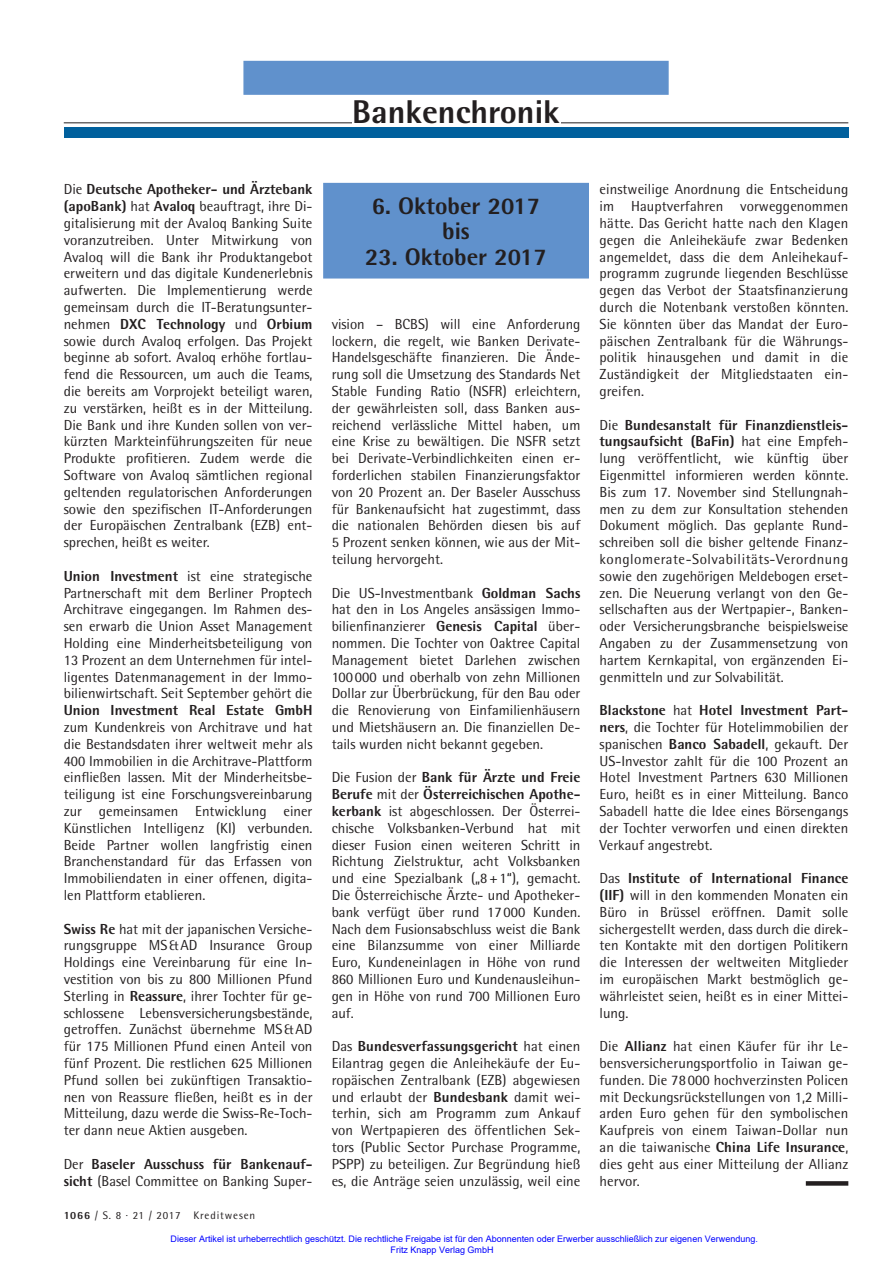
<style>
.page{position:relative;width:893px;height:1263px;background:#fff}
.page>*{position:absolute;margin:0;border:0;box-sizing:border-box;transform-origin:0 0}
.t1{font:800 33px "Rotis Semi Sans";color:#231f20}
.t2{font:800 24px/25.5px "Rotis Semi Sans";color:#231f20;text-align:center}
.t3{font:14.55px/16.8px "Rotis Semi Sans";color:#231f20;text-align:justify}
.t4{font:800 14.55px/16.8px "Rotis Semi Sans";color:#231f20}
.t5{font:10.95px "Rotis Semi Sans";letter-spacing:.08em;color:#231f20}
.t6{font:9px/10.8px "Arial";color:#00f}
.s1{font-weight:800}
.s2{font-weight:400}
</style>
<div class="page">
<div style="left:806px;top:1181px;width:42px;height:5px;background:#231f20"></div>
<div style="left:324px;top:184px;width:264px;height:94px;background:#6091cc"></div>
<div style="left:323px;top:183px;width:266px;height:95px;border:2px solid #6091cc"></div>
<hr style="left:64px;top:122px;width:784px;height:1px;background:#231f20">
<div style="left:353px;top:110px;width:208px;height:23px;background:#fff"></div>
<div style="left:64px;top:127px;width:784px;height:10px;background:#00609d"></div>
<div style="left:243px;top:61px;width:426px;height:34px;background:#6091cc;border:2px solid #6091cc"></div>
<h1 class="t1" style="left:352px;top:91px;width:209px">Bankenchronik</h1>
<p class="t3" style="left:64px;top:181px;width:250px">Die <span class="s1">Deutsche Apotheker- und Ärztebank (apoBank)</span> hat <span class="s1">Avaloq</span> beauftragt, ihre Di&shy;gitalisierung mit der Avaloq Banking Suite voranzutreiben. Unter Mitwirkung von Avaloq will die Bank ihr Produktangebot erweitern und das digitale Kundenerlebnis aufwerten. Die Implementierung werde gemeinsam durch die IT-Beratungsunter&shy;nehmen <span class="s1">DXC Technology</span> und <span class="s1">Orbium </span>sowie durch Avaloq erfolgen. Das Projekt beginne ab sofort. Avaloq erhöhe fortlau&shy;fend die Ressourcen, um auch die Teams, die bereits am Vorprojekt beteiligt waren, zu verstärken, heißt es in der Mitteilung.<br>Die Bank und ihre Kunden sollen von ver&shy;kürzten Markteinführungszeiten für neue Produkte profitieren. Zudem werde die Software von Avaloq sämtlichen regional geltenden regulatorischen Anforderungen sowie den spezifischen IT-Anforderungen der Europäischen Zentralbank (EZB) ent&shy;sprechen, heißt es weiter.</p>
<p class="t3" style="left:64px;top:567px;width:250px"><span class="s1">Union Investment</span> ist eine strategische Partnerschaft mit dem Berliner Proptech Architrave eingegangen. Im Rahmen des&shy;sen erwarb die Union Asset Management Holding eine Minderheitsbeteiligung von 13 Prozent an dem Unternehmen für intel&shy;ligentes Datenmanagement in der Immo&shy;bilienwirtschaft. Seit September gehört die</p>
<p class="t4" style="left:64px;top:702px;width:250px">Union Investment Real Estate GmbH</p>
<p class="t3" style="left:64px;top:718px;width:250px">zum Kundenkreis von Architrave und hat die Bestandsdaten ihrer weltweit mehr als 400 Immobilien in die Architrave-Plattform einfließen lassen. Mit der Minderheitsbe&shy;teiligung ist eine Forschungsvereinbarung zur gemeinsamen Entwicklung einer Künstlichen Intelligenz (KI) verbunden.<br>Beide Partner wollen langfristig einen Branchenstandard für das Erfassen von Immobiliendaten in einer offenen, digita&shy;len Plattform etablieren.</p>
<p class="t3" style="left:64px;top:920px;width:250px"><span class="s1">Swiss Re</span> hat mit der japanischen Versiche&shy;rungsgruppe MS&amp;AD Insurance Group Holdings eine Vereinbarung für eine In&shy;vestition von bis zu 800 Millionen Pfund Sterling in <span class="s1">Reassure</span>, ihrer Tochter für ge&shy;schlossene Lebensversicherungsbestände, getroffen. Zunächst übernehme MS&amp;AD für 175 Millionen Pfund einen Anteil von fünf Prozent. Die restlichen 625 Millionen Pfund sollen bei zukünftigen Transaktio&shy;nen von Reassure fließen, heißt es in der Mitteilung, dazu werde die Swiss-Re-Toch&shy;ter dann neue Aktien ausgeben.</p>
<p class="t4" style="left:64px;top:1155px;width:250px"><span class="s2">Der</span> Baseler Ausschuss für Bankenauf&shy;sicht <span class="s2">(Basel Committee on Banking Super-</span></p>
<p class="t5" style="left:64px;top:1209px;width:193px"><span class="s1">1066</span> / S. 8 · 21 / 2017 Kreditwesen</p>
<h2 class="t2" style="left:372px;top:192px;width:170px">6. Oktober 2017 bis</h2>
<h2 class="t2" style="left:365px;top:243px;width:183px">23. Oktober 2017</h2>
<p class="t3" style="left:332px;top:315px;width:250px">vision – BCBS) will eine Anforderung lockern, die regelt, wie Banken Derivate-Handelsgeschäfte finanzieren. Die Ände&shy;rung soll die Umsetzung des Standards Net Stable Funding Ratio (NSFR) erleichtern, der gewährleisten soll, dass Banken aus&shy;reichend verlässliche Mittel haben, um eine Krise zu bewältigen. Die NSFR setzt bei Derivate-Verbindlichkeiten einen er&shy;forderlichen stabilen Finanzierungsfaktor von 20 Prozent an. Der Baseler Ausschuss für Bankenaufsicht hat zugestimmt, dass die nationalen Behörden diesen bis auf 5 Prozent senken können, wie aus der Mit&shy;teilung hervorgeht.</p>
<p class="t3" style="left:332px;top:584px;width:250px">Die US-Investmentbank <span class="s1">Goldman Sachs </span>hat den in Los Angeles ansässigen Immo&shy;bilienfinanzierer <span class="s1">Genesis Capital</span> über&shy;nommen. Die Tochter von Oaktree Capital Management bietet Darlehen zwischen 100 -000 und oberhalb von zehn Millionen Dollar zur Überbrückung, für den Bau oder die Renovierung von Einfamilienhäusern und Mietshäusern an. Die finanziellen De&shy;tails wurden nicht bekannt gegeben.</p>
<p class="t3" style="left:332px;top:769px;width:250px">Die Fusion der <span class="s1">Bank für Ärzte und Freie Berufe</span> mit der <span class="s1">Österreichischen Apothe&shy;kerbank</span> ist abgeschlossen. Der Österrei&shy;chische Volksbanken-Verbund hat mit dieser Fusion einen weiteren Schritt in Richtung Zielstruktur, acht Volksbanken und eine Spezialbank („8+1“), gemacht.<br>Die Österreichische Ärzte- und Apotheker&shy;bank verfügt über rund 17000 Kunden.<br>Nach dem Fusionsabschluss weist die Bank eine Bilanzsumme von einer Milliarde Euro, Kundeneinlagen in Höhe von rund 860 Millionen Euro und Kundenausleihun&shy;gen in Höhe von rund 700 Millionen Euro auf.</p>
<p class="t3" style="left:332px;top:1038px;width:250px">Das <span class="s1">Bundesverfassungsgericht</span> hat einen Eilantrag gegen die Anleihekäufe der Eu&shy;ropäischen Zentralbank (EZB) abgewiesen und erlaubt der <span class="s1">Bundesbank</span> damit wei&shy;terhin, sich am Programm zum Ankauf von Wertpapieren des öffentlichen Sek&shy;tors (Public Sector Purchase Programme, PSPP) zu beteiligen. Zur Begründung hieß es, die Anträge seien unzulässig, weil eine</p>
<p class="t3" style="left:600px;top:181px;width:250px">einstweilige Anordnung die Entscheidung im Hauptverfahren vorweggenommen hätte. Das Gericht hatte nach den Klagen gegen die Anleihekäufe zwar Bedenken angemeldet, dass die dem Anleihekauf&shy;programm zugrunde liegenden Beschlüsse gegen das Verbot der Staatsfinanzierung durch die Notenbank verstoßen könnten.<br>Sie könnten über das Mandat der Euro&shy;päischen Zentralbank für die Währungs&shy;politik hinausgehen und damit in die Zuständigkeit der Mitgliedstaaten ein&shy;greifen.</p>
<p class="t3" style="left:600px;top:416px;width:250px">Die <span class="s1">Bundesanstalt für Finanzdienstleis&shy;tungsaufsicht (BaFin)</span> hat eine Empfeh&shy;lung veröffentlicht, wie künftig über Eigenmittel informieren werden könnte.<br>Bis zum 17. November sind Stellungnah&shy;men zu dem zur Konsultation stehenden Dokument möglich. Das geplante Rund&shy;schreiben soll die bisher geltende Finanz&shy;konglomerate-Solvabilitäts-Verordnung sowie den zugehörigen Meldebogen erset&shy;zen. Die Neuerung verlangt von den Ge&shy;sellschaften aus der Wertpapier-, Banken&shy;oder Versicherungsbranche beispielsweise Angaben zu der Zusammensetzung von hartem Kernkapital, von ergänzenden Ei&shy;genmitteln und zur Solvabilität.</p>
<p class="t3" style="left:600px;top:702px;width:250px"><span class="s1">Blackstone</span> hat <span class="s1">Hotel Investment Part&shy;ners</span>, die Tochter für Hotelimmobilien der spanischen <span class="s1">Banco Sabadell</span>, gekauft. Der US-Investor zahlt für die 100 Prozent an Hotel Investment Partners 630 Millionen Euro, heißt es in einer Mitteilung. Banco Sabadell hatte die Idee eines Börsengangs der Tochter verworfen und einen direkten Verkauf angestrebt.</p>
<p class="t3" style="left:600px;top:870px;width:250px">Das <span class="s1">Institute of International Finance (IIF)</span> will in den kommenden Monaten ein Büro in Brüssel eröffnen. Damit solle sichergestellt werden, dass durch die direk&shy;ten Kontakte mit den dortigen Politikern die Interessen der weltweiten Mitglieder im europäischen Markt bestmöglich ge&shy;währleistet seien, heißt es in einer Mittei&shy;lung.</p>
<p class="t3" style="left:600px;top:1038px;width:250px">Die <span class="s1">Allianz</span> hat einen Käufer für ihr Le&shy;bensversicherungsportfolio in Taiwan ge&shy;funden. Die 78 000 hochverzinsten Policen mit Deckungsrückstellungen von 1,2 Milli&shy;arden Euro gehen für den symbolischen Kaufpreis von einem Taiwan-Dollar nun an die taiwanische <span class="s1">China Life Insurance</span>, dies geht aus einer Mitteilung der Allianz hervor.</p>
<p class="t6" style="left:391px;top:1233px;width:369px;text-indent:-220px">Dieser Artikel ist urheberrechtlich geschützt. Die rechtliche Freigabe ist für den Abonnenten oder Erwerber ausschließlich zur eigenen Verwendung.<br>Fritz Knapp Verlag GmbH</p>
</div>
